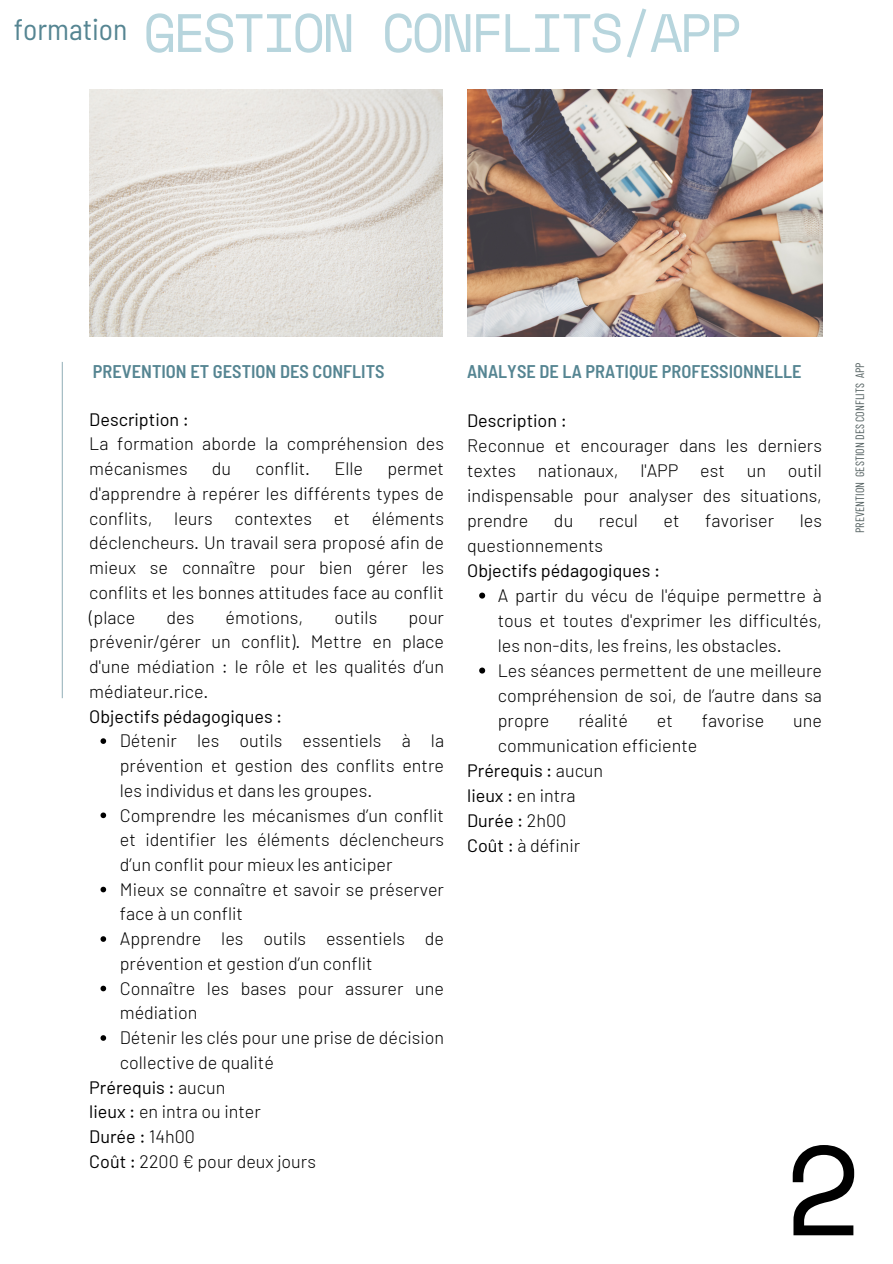
<style>
.page{position:relative;width:893px;height:1264px;background:#fff}
.page>*{position:absolute;margin:0;border:0;box-sizing:border-box;transform-origin:0 0}
.t1{font:126.3px "Space Mono";color:#000}
.t2{font:54px "Space Mono";letter-spacing:-.06em;color:#b7d5dd}
.t3{font:semi-condensed 29.7px "Barlow";color:#558592}
.t4{font:600 semi-condensed 18.3px "Barlow";color:#558592}
.t5{font:300 18px/24.8px "Barlow";color:#000;text-align:justify}
.t6{font:18px "Barlow";color:#000}
.t7{font:12px "Barlow Condensed";color:#556262}
.s1{font-weight:300}
.s2{font-weight:400}
</style>
<div class="page">
<hr style="left:62px;top:362px;width:1px;height:336px;background:#9db7be">
<img style="left:89px;top:89px;width:353px;height:248px">
<svg style="left:100px;top:738px;width:6px;height:6px"></svg>
<svg style="left:100px;top:812px;width:6px;height:6px"></svg>
<svg style="left:100px;top:886px;width:6px;height:6px"></svg>
<svg style="left:100px;top:936px;width:6px;height:5px"></svg>
<svg style="left:100px;top:985px;width:6px;height:6px"></svg>
<svg style="left:100px;top:1035px;width:6px;height:5px"></svg>
<svg style="left:479px;top:592px;width:6px;height:6px"></svg>
<svg style="left:479px;top:667px;width:6px;height:6px"></svg>
<img style="left:467px;top:89px;width:355px;height:248px">
<p class="t3" style="left:14px;top:10px;width:115px">formation</p>
<p class="t2" style="left:143px;top:-9px;width:600px">GESTION CONFLITS/APP</p>
<p class="t4" style="left:93px;top:359px;width:293px">PREVENTION ET GESTION DES CONFLITS</p>
<p class="t4" style="left:467px;top:359px;width:336px">ANALYSE DE LA PRATIQUE PROFESSIONNELLE</p>
<p class="t6" style="left:89px;top:407px;width:101px">Description :</p>
<p class="t5" style="left:89px;top:431px;width:356px">La formation aborde la compréhension des mécanismes</p>
<p class="t5" style="left:212px;top:455px;width:21px">du</p>
<p class="t5" style="left:255px;top:455px;width:56px">conflit.</p>
<p class="t5" style="left:334px;top:455px;width:30px">Elle</p>
<p class="t5" style="left:89px;top:455px;width:356px;text-indent:298px">permet d'apprendre à repérer les différents types de conflits, leurs contextes et éléments déclencheurs. Un travail sera proposé afin de mieux se connaître pour bien gérer les conflits et les bonnes attitudes face au conflit (place</p>
<p class="t5" style="left:166px;top:604px;width:29px">des</p>
<p class="t5" style="left:225px;top:604px;width:79px">émotions,</p>
<p class="t5" style="left:334px;top:604px;width:44px">outils</p>
<p class="t5" style="left:89px;top:604px;width:356px;text-indent:319px">pour prévenir/gérer un conflit). Mettre en place d'une médiation : le rôle et les qualités d’un médiateur.rice.</p>
<p class="t6" style="left:89px;top:704px;width:195px">Objectifs pédagogiques :</p>
<p class="t5" style="left:120px;top:727px;width:326px">Détenir les outils essentiels à la prévention et gestion des conflits entre les individus et dans les groupes.</p>
<p class="t5" style="left:120px;top:802px;width:326px">Comprendre les mécanismes d’un conflit et identifier les éléments déclencheurs d’un conflit pour mieux les anticiper</p>
<p class="t5" style="left:120px;top:876px;width:326px">Mieux se connaître et savoir se préserver face à un conflit</p>
<p class="t5" style="left:120px;top:925px;width:326px">Apprendre les outils essentiels de prévention et gestion d’un conflit</p>
<p class="t5" style="left:120px;top:975px;width:326px">Connaître les bases pour assurer une médiation</p>
<p class="t5" style="left:120px;top:1024px;width:326px">Détenir les clés pour une prise de décision collective de qualité</p>
<p class="t6" style="left:467px;top:408px;width:101px">Description :</p>
<p class="t5" style="left:467px;top:432px;width:356px">Reconnue et encourager dans les derniers textes nationaux, l'APP est un outil indispensable pour analyser des situations, prendre</p>
<p class="t5" style="left:554px;top:507px;width:21px">du</p>
<p class="t5" style="left:599px;top:507px;width:40px">recul</p>
<p class="t5" style="left:663px;top:507px;width:17px">et</p>
<p class="t5" style="left:705px;top:507px;width:70px">favoriser</p>
<p class="t5" style="left:799px;top:507px;width:24px">les</p>
<p class="t5" style="left:467px;top:532px;width:137px">questionnements</p>
<p class="t6" style="left:467px;top:558px;width:194px">Objectifs pédagogiques :</p>
<p class="t5" style="left:497px;top:582px;width:326px">A partir du vécu de l'équipe permettre à tous et toutes d'exprimer les difficultés, les non-dits, les freins, les obstacles.</p>
<p class="t5" style="left:497px;top:657px;width:326px">Les séances permettent de une meilleure compréhension de soi, de l’autre dans sa propre</p>
<p class="t5" style="left:578px;top:707px;width:51px">réalité</p>
<p class="t5" style="left:657px;top:707px;width:17px">et</p>
<p class="t5" style="left:701px;top:707px;width:64px">favorise</p>
<p class="t5" style="left:793px;top:707px;width:30px">une</p>
<p class="t5" style="left:497px;top:732px;width:201px">communication efficiente</p>
<p class="t6" style="left:467px;top:758px;width:137px">Prérequis : <span class="s1">aucun</span></p>
<p class="t5" style="left:467px;top:782px;width:110px"><span class="s2">lieux :</span> en intra</p>
<p class="t6" style="left:467px;top:808px;width:101px">Durée : <span class="s1">2h00</span></p>
<p class="t5" style="left:467px;top:832px;width:115px"><span class="s2">Coût :</span> à définir</p>
<p class="t7" style="left:852px;top:533px;width:172px;rotate:-90deg">PREVENTION GESTION DES CONFLITS APP</p>
<p class="t6" style="left:89px;top:1075px;width:138px">Prérequis : <span class="s1">aucun</span></p>
<p class="t5" style="left:89px;top:1098px;width:173px"><span class="s2">lieux :</span> en intra ou inter</p>
<p class="t6" style="left:89px;top:1125px;width:107px">Durée : <span class="s1">14h00</span></p>
<p class="t5" style="left:89px;top:1148px;width:228px"><span class="s2">Coût :</span> 2200 € pour deux jours</p>
<p class="t1" style="left:784px;top:1093px;width:79px">2</p>
</div>
